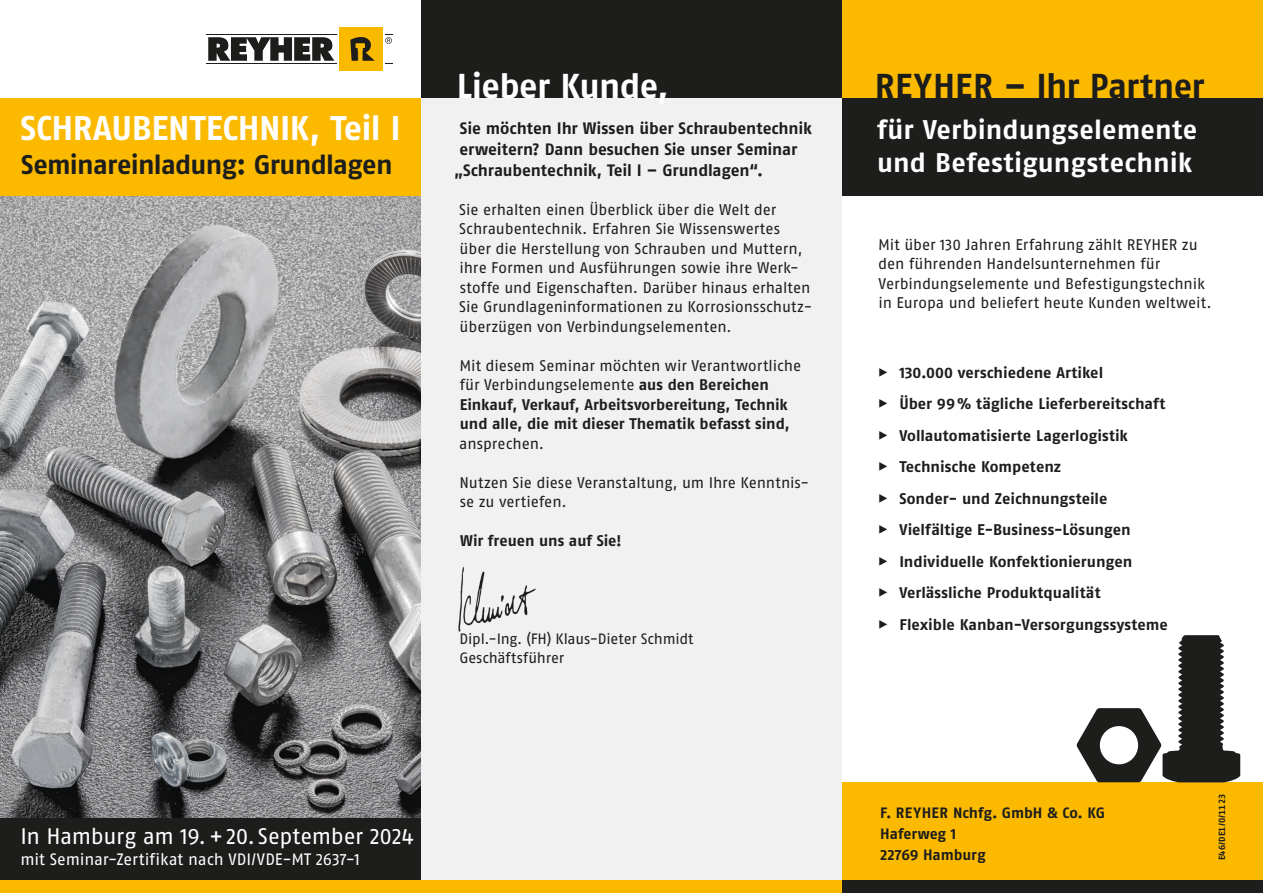
<style>
.page{position:relative;width:1263px;height:893px;background:#fff}
.page>*{position:absolute;margin:0;border:0;box-sizing:border-box;transform-origin:0 0}
.Headline_Bold_23_24{font:700 34.5px "Fago Pro";letter-spacing:-.01em;color:#1d1d1b}
.Headline_Bold_23_24-2{font:700 34.5px "Fago Pro";letter-spacing:-.015em;color:#fff}
.Titel_Headline_22_24{font:700 34.2px "Fago Pro";letter-spacing:-.015em;color:#fff}
.Subheadline_14_20_weiss{font:700 27px/33px "Fago Pro";letter-spacing:.005em;color:#fff}
.Titel_Subheadline_12_13_5{font:700 27px "Fago Pro";letter-spacing:-.025em;color:#1d1d1b}
.Titel-Stoerertext_14_16{font:22.5px "Fago Pro";letter-spacing:-.015em;color:#fff}
.Copy_Bold_10_14{font:700 16.5px "Fago Pro";letter-spacing:-.01em;color:#1d1d1b}
.Titel-Stoerertext_14_16-2{font:16.5px "Fago Pro";letter-spacing:-.01em;color:#fff}
.Copy_10_14{font:15.45px/19.5px "Fago Pro";letter-spacing:-.005em;color:#1d1d1b}
.Aufzählung_Bold{font:700 15.45px "Fago Pro";color:#1d1d1b}
.Copy_10_14-2{font:700 15.45px/19.5px "Fago Pro";color:#1d1d1b}
.Copy_Bold_10_14-2{font:700 15.45px "Fago Pro";letter-spacing:-.005em;color:#1d1d1b}
.Copy_10_14-3{font:15px/19.5px "Fago Pro";letter-spacing:-.01em;color:#1d1d1b}
.Copy_Bold_10_14-3{font:700 15px "Fago Pro";color:#1d1d1b}
.Drucknorm_Bold_6{font:700 9px "Fago Pro";color:#1d1d1b}
.s1{font-size:15px}
.s2{font-weight:400}
</style>
<div class="page">
<img style="left:0;top:196px;width:421px;height:622px">
<div style="left:421px;top:98px;width:421px;height:782px;background:#f1f1f1"></div>
<div style="left:842px;top:98px;width:421px;height:98px;background:#1d1d1b"></div>
<div style="left:842px;top:0;width:421px;height:98px;background:#fbba00"></div>
<div style="left:0;top:818px;width:421px;height:63px;background:#1d1d1b"></div>
<div style="left:210px;top:880px;width:211px;height:13px;background:#fbba00"></div>
<div style="left:0;top:880px;width:210px;height:13px;background:#fbba00"></div>
<div style="left:0;top:98px;width:421px;height:98px;background:#fbba00"></div>
<svg style="left:208px;top:37px;width:126px;height:24px"></svg>
<hr style="left:206px;top:34px;width:131px;height:1px;background:#1d1d1b">
<hr style="left:206px;top:63px;width:131px;height:1px;background:#1d1d1b">
<div style="left:339px;top:27px;width:44px;height:44px;background:#fbba00"></div>
<svg style="left:385px;top:34px;width:7px;height:10px"></svg>
<svg style="left:350px;top:37px;width:25px;height:24px"></svg>
<div style="left:631px;top:880px;width:211px;height:13px;background:#fbba00"></div>
<div style="left:421px;top:880px;width:210px;height:13px;background:#fbba00"></div>
<img style="left:458px;top:567px;width:78px;height:65px">
<div style="left:421px;top:0;width:421px;height:98px;background:#1d1d1b"></div>
<div style="left:1052px;top:880px;width:211px;height:13px;background:#1d1d1b"></div>
<div style="left:842px;top:880px;width:210px;height:13px;background:#1d1d1b"></div>
<div style="left:842px;top:782px;width:421px;height:98px;background:#fbba00"></div>
<svg style="left:1077px;top:635px;width:163px;height:147px"></svg>
<p class="Titel_Headline_22_24" style="left:20px;top:107px;width:382px">SCHRAUBENTECHNIK, Teil I</p>
<p class="Titel_Subheadline_12_13_5" style="left:21px;top:148px;width:373px">Seminareinladung: Grundlagen</p>
<p class="Headline_Bold_23_24-2" style="left:457px;top:65px;width:214px">Lieber Kunde,</p>
<p class="Copy_Bold_10_14" style="left:460px;top:118px;width:353px">Sie möchten Ihr Wissen über Schraubentechnik</p>
<p class="Copy_Bold_10_14" style="left:460px;top:139px;width:339px">erweitern? Dann besuchen Sie unser Seminar</p>
<p class="Copy_Bold_10_14" style="left:454px;top:160px;width:311px">„Schraubentechnik, Teil I – Grundlagen“.</p>
<p class="Copy_10_14" style="left:459px;top:200px;width:355px">Sie erhalten einen Überblick über die Welt der Schraubentechnik. Erfahren Sie Wissenswertes über die Herstellung von Schrauben und Muttern, ihre Formen und Ausführungen sowie ihre Werk&shy;stoffe und Eigenschaften. Darüber hinaus erhalten Sie Grundlageninformationen zu Korrosionsschutz&shy;überzügen von Verbindungselementen<span class="s1">.</span></p>
<p class="Copy_10_14-2" style="left:459px;top:356px;width:343px"><span class="s2">Mit diesem Seminar möchten wir Verantwortliche für Verbindungselemente</span> aus den Bereichen Einkauf, Verkauf, Arbeitsvorbereitung, Technik und alle, die mit dieser Thematik befasst sind, <span class="s2">ansprechen.</span></p>
<p class="Copy_10_14" style="left:459px;top:473px;width:351px">Nutzen Sie diese Veranstaltung, um Ihre Kenntnis&shy;se zu vertiefen.</p>
<p class="Copy_Bold_10_14-2" style="left:460px;top:532px;width:163px">Wir freuen uns auf Sie!</p>
<p class="Copy_10_14-3" style="left:459px;top:629px;width:236px">Dipl.-Ing. (FH) Klaus-Dieter Schmidt<br>Geschäftsführer</p>
<p class="Titel-Stoerertext_14_16" style="left:20px;top:822px;width:395px">In Hamburg am 19.+20. September 2024</p>
<p class="Titel-Stoerertext_14_16-2" style="left:20px;top:849px;width:341px">mit Seminar-Zertifikat nach VDI/VDE- MT 2637-1</p>
<p class="Headline_Bold_23_24" style="left:875px;top:65px;width:331px">REYHER – Ihr Partner</p>
<p class="Subheadline_14_20_weiss" style="left:877px;top:113px;width:322px">für Verbindungselemente und Befestigungstechnik</p>
<p class="Copy_10_14" style="left:878px;top:235px;width:335px">Mit über 130 Jahren Erfahrung zählt REYHER zu den führenden Handelsunternehmen für Verbindungselemente und Befestigungstechnik in Europa und beliefert heute Kunden weltweit.</p>
<p class="Aufzählung_Bold" style="left:878px;top:363px;width:227px">▶ 130.000 verschiedene Artikel</p>
<p class="Aufzählung_Bold" style="left:878px;top:394px;width:289px">▶ Über 99% tägliche Lieferbereitschaft</p>
<p class="Aufzählung_Bold" style="left:878px;top:426px;width:251px">▶ Vollautomatisierte Lagerlogistik</p>
<p class="Aufzählung_Bold" style="left:878px;top:457px;width:185px">▶ Technische Kompetenz</p>
<p class="Aufzählung_Bold" style="left:878px;top:489px;width:231px">▶ Sonder- und Zeichnungsteile</p>
<p class="Aufzählung_Bold" style="left:878px;top:520px;width:254px">▶ Vielfältige E-Business-Lösungen</p>
<p class="Aufzählung_Bold" style="left:878px;top:552px;width:256px">▶ Individuelle Konfektionierungen</p>
<p class="Aufzählung_Bold" style="left:878px;top:583px;width:224px">▶ Verlässliche Produktqualität</p>
<p class="Aufzählung_Bold" style="left:878px;top:615px;width:291px">▶ Flexible Kanban-Versorgungssysteme</p>
<p class="Copy_Bold_10_14-3" style="left:880px;top:804px;width:226px">F. REYHER Nchfg. GmbH &amp; Co. KG</p>
<p class="Copy_Bold_10_14-3" style="left:880px;top:825px;width:77px">Haferweg 1</p>
<p class="Copy_Bold_10_14-3" style="left:880px;top:846px;width:107px">22769 Hamburg</p>
<p class="Drucknorm_Bold_6" style="left:1216px;top:860px;width:68px;rotate:-90deg">E46/DE1/0/1123</p>
</div>
